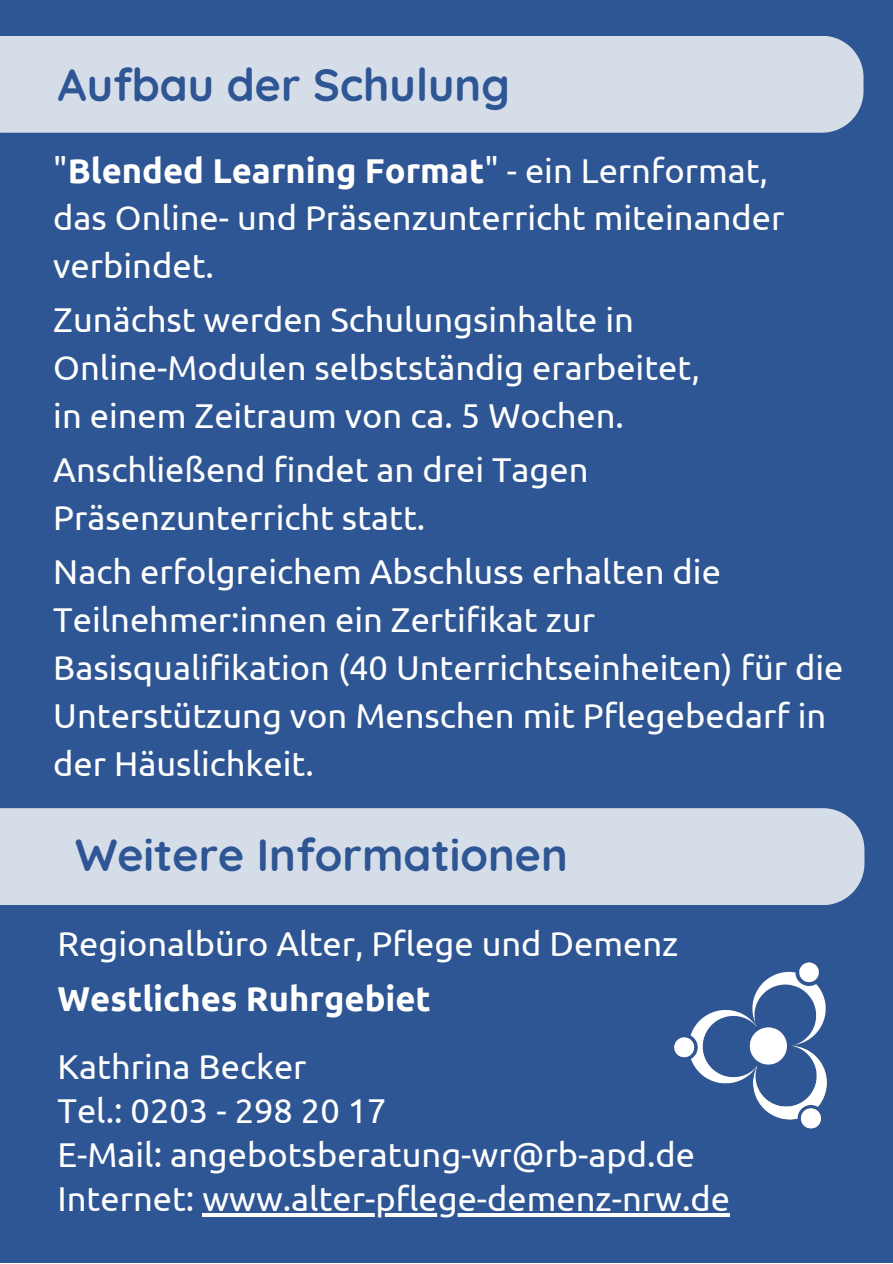
<style>
.page{position:relative;width:893px;height:1264px;background:#fff}
.page>*{position:absolute;margin:0;border:0;box-sizing:border-box;transform-origin:0 0}
.t1{font:700 45px "Quicksand";color:#2e5594}
.t2{font:34.5px/48px "Ubuntu";color:#fffffe}
.t3{font:700 34.5px "Ubuntu";color:#fffffe}
.s1{font-weight:400}
</style>
<div class="page">
<div style="left:0;top:0;width:892px;height:1262px;background:#2e5594"></div>
<div style="left:0;top:36px;width:863px;height:97px;background:#d5dde8"></div>
<div style="left:0;top:808px;width:864px;height:97px;background:#d5dde8"></div>
<img style="left:642px;top:937px;width:250px;height:218px">
<hr style="left:202px;top:1213px;width:528px;height:3px;background:#fffffe">
<p class="t1" style="left:58px;top:56px;width:453px">Aufbau der Schulung</p>
<p class="t3" style="left:53px;top:150px;width:716px"><span class="s1">"</span>Blended Learning Format<span class="s1">" - ein Lernformat,</span></p>
<p class="t2" style="left:53px;top:194px;width:732px">das Online- und Präsenzunterricht miteinander verbindet.</p>
<p class="t2" style="left:53px;top:295px;width:582px">Zunächst werden Schulungsinhalte in</p>
<p class="t2" style="left:53px;top:343px;width:648px">Online-Modulen selbstständig erarbeitet,</p>
<p class="t2" style="left:53px;top:391px;width:572px">in einem Zeitraum von ca. 5 Wochen.</p>
<p class="t2" style="left:53px;top:445px;width:536px">Anschließend findet an drei Tagen<br>Präsenzunterricht statt.</p>
<p class="t2" style="left:53px;top:547px;width:791px">Nach erfolgreichem Abschluss erhalten die Teilnehmer:innen ein Zertifikat zur Basisqualifikation (40 Unterrichtseinheiten) für die Unterstützung von Menschen mit Pflegebedarf in der Häuslichkeit.</p>
<p class="t1" style="left:75px;top:826px;width:494px">Weitere Informationen</p>
<p class="t2" style="left:58px;top:918px;width:622px">Regionalbüro Alter, Pflege und Demenz</p>
<p class="t3" style="left:58px;top:978px;width:375px">Westliches Ruhrgebiet</p>
<p class="t2" style="left:58px;top:1042px;width:250px">Kathrina Becker</p>
<p class="t2" style="left:58px;top:1086px;width:330px">Tel.: 0203 - 298 20 17</p>
<p class="t2" style="left:58px;top:1130px;width:639px">E-Mail: angebotsberatung-wr@rb-apd.de</p>
<p class="t2" style="left:58px;top:1173px;width:674px">Internet: www.alter-pflege-demenz-nrw.de</p>
</div>
